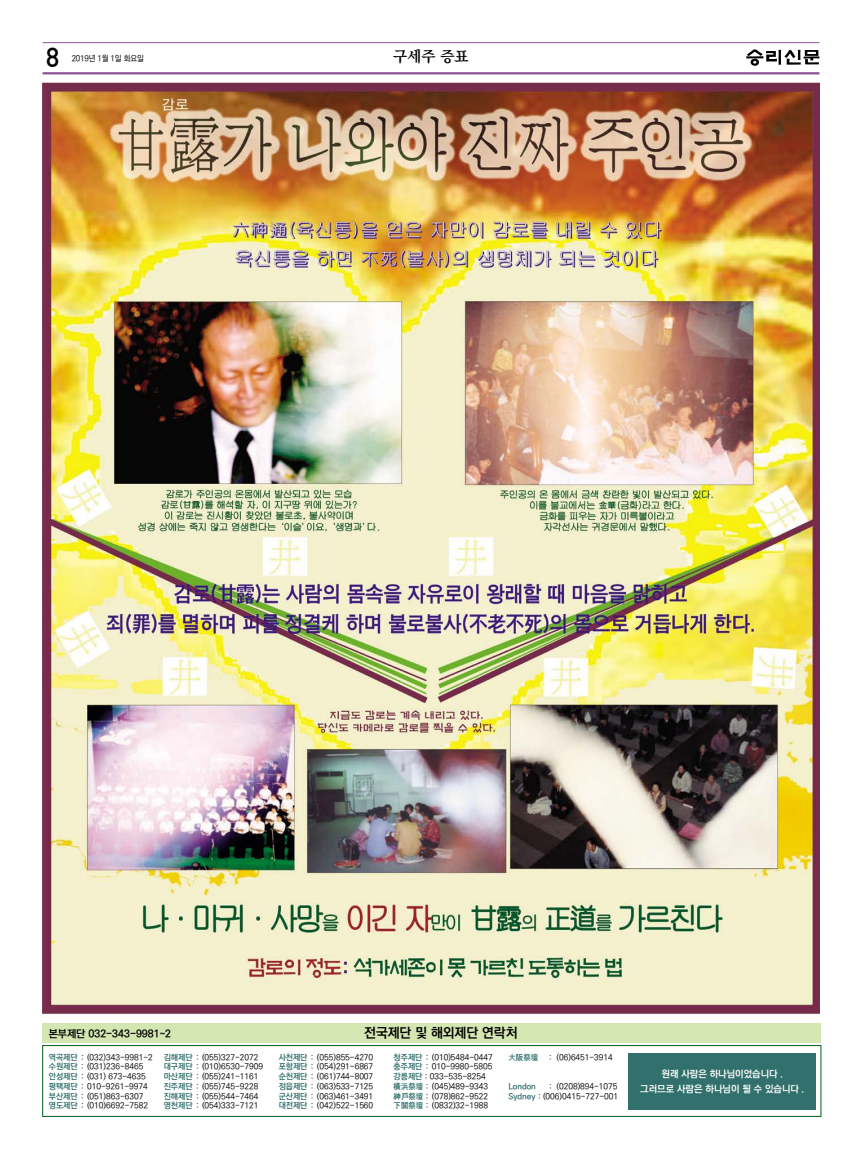
<style>
.page{position:relative;width:862px;height:1155px;background:#fff}
.page>*{position:absolute;margin:0;border:0;box-sizing:border-box;transform-origin:0 0}
.t1{font:27px "Dinmed";color:#000;scale:.95 1}
.t2{font:700 15px "Ko Pub Batang";color:#000}
.t3{font:700 13.5px "Ko Pub Dotum";color:#000}
.t4{font:700 10.5px "Ko Pub Dotum";color:#000}
.t5{font:700 9.75px/15px "Ko Pub Dotum";color:#fff;text-align:center}
.t6{font:500 8.25px/9.8px "Ko Pub Dotum";color:#000}
.t7{font:500 8.25px "Ko Pub Dotum";letter-spacing:-.02em;color:#000;scale:.95 1}
.t8{font:700 8.25px "Ko Pub Dotum";color:#31706c}
.s1{font-weight:700;color:#31706c}
</style>
<div class="page">
<hr style="left:43px;top:43px;width:776px;height:1px;background:#8a5492">
<hr style="left:43px;top:72px;width:776px;height:2px;background:#8a5492">
<svg style="left:746px;top:49px;width:73px;height:17px"></svg>
<div style="left:43px;top:1045px;width:777px;height:71px;border:1px solid #00621b"></div>
<div style="left:628px;top:1052px;width:187px;height:57px;background:#31706c"></div>
<div style="left:43px;top:1023px;width:777px;height:19px;background:#d4e7b2"></div>
<img style="left:43px;top:82px;width:776px;height:932px">
<h1 class="t1" style="left:46px;top:40px;width:16px">8</h1>
<p class="t7" style="left:72px;top:55px;width:77px">2019년 1월 1일 화요일</p>
<h2 class="t2" style="left:393px;top:49px;width:77px">구세주 증표</h2>
<p class="t4" style="left:49px;top:1028px;width:124px">본부제단 032-343-9981~2</p>
<h3 class="t3" style="left:364px;top:1026px;width:155px">전국제단 및 해외제단 연락처</h3>
<p class="t6" style="left:49px;top:1052px;width:105px"><span class="s1">역곡제단</span> : (032)343-9981-2 <span class="s1">수원제단</span> : (031)236-8465 <span class="s1">안성제단</span> : (031) 673-4635 <span class="s1">평택제단</span> : 010-9261-9974 <span class="s1">부산제단</span> : (051)863-6307 <span class="s1">영도제단</span> : (010)6692-7582</p>
<p class="t6" style="left:164px;top:1052px;width:101px"><span class="s1">김해제단</span> : (055)327-2072 <span class="s1">대구제단</span> : (010)6530-7909 <span class="s1">마산제단</span> : (055)241-1161 <span class="s1">진주제단</span> : (055)745-9228 <span class="s1">진해제단</span> : (055)544-7464 <span class="s1">영천제단</span> : (054)333-7121</p>
<p class="t6" style="left:278px;top:1052px;width:96px;text-align:justify"><span class="s1">사천제단</span> : (055)855-4270 <span class="s1">포항제단</span> : (054)291-6867 <span class="s1">순천제단</span> : (061)744-8007 <span class="s1">정읍제단</span> : (063)533-7125 <span class="s1">군산제단</span> : (063)461-3491 <span class="s1">대전제단</span> : (042)522-1560</p>
<p class="t6" style="left:393px;top:1052px;width:101px"><span class="s1">청주제단</span> : (010)5484-0447 <span class="s1">충주제단</span> : 010-9980-5805 <span class="s1">강릉제단</span> : 033-535-8254<span class="s1">橫浜祭壇</span> : (045)489-9343<span class="s1">神戶祭壇</span> : (078)862-9522<span class="s1">下關祭壇</span> : (0832)32-1988</p>
<p class="t8" style="left:508px;top:1052px;width:31px">大阪祭壇</p>
<p class="t6" style="left:548px;top:1052px;width:65px">: (06)6451-3914</p>
<p class="t6" style="left:508px;top:1081px;width:111px;text-align:right">: (0208)894-1075<br><span class="s1">Sydney</span> : (006)0415-727-001</p>
<p class="t8" style="left:508px;top:1082px;width:29px">London</p>
<p class="t5" style="left:640px;top:1066px;width:166px">원래 사람은 하나님이었습니다 .<br>그러므로 사람은 하나님이 될 수 있습니다 .</p>
</div>
